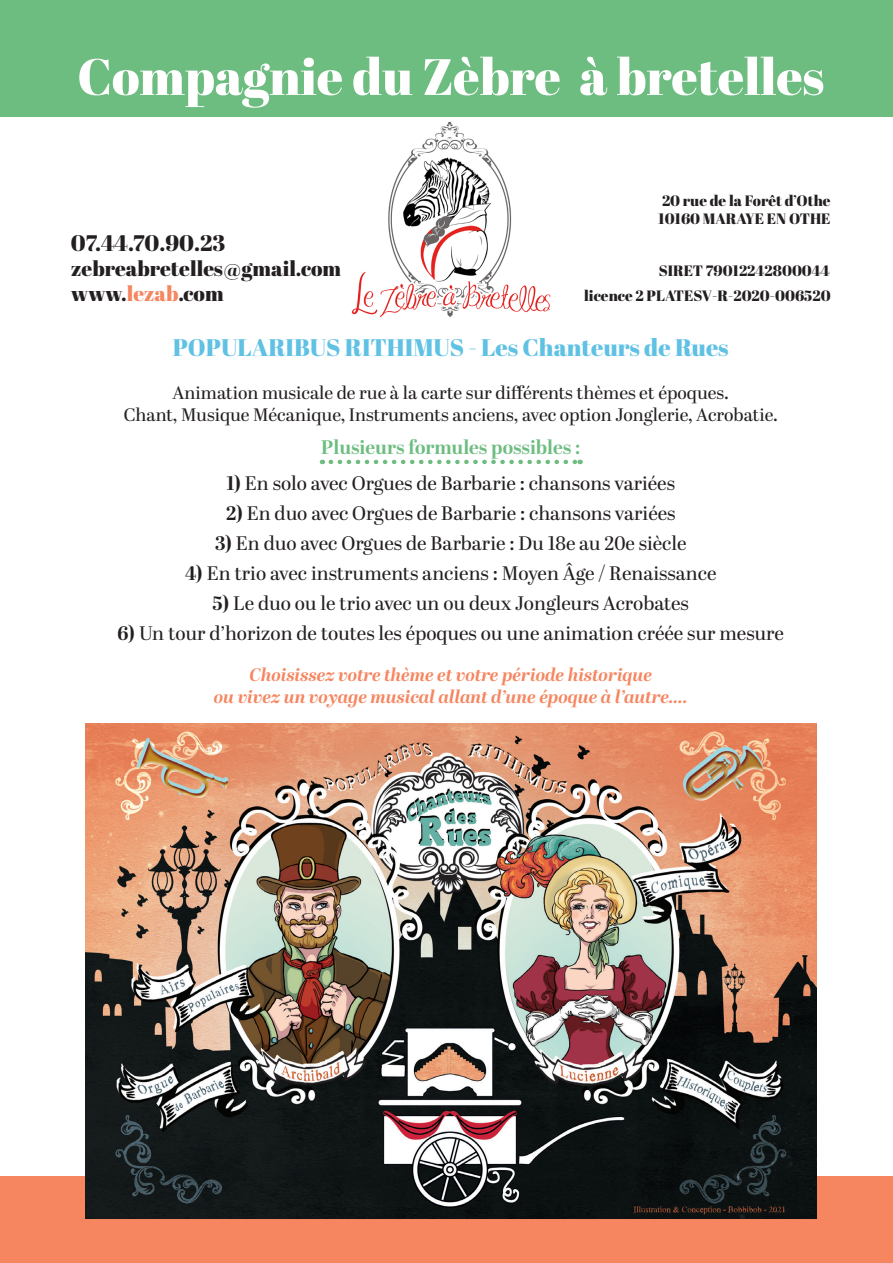
<style>
.page{position:relative;width:893px;height:1263px;background:#fff}
.page>*{position:absolute;margin:0;border:0;box-sizing:border-box;transform-origin:0 0}
.t1{font:51px "Abril Fatface";color:#fff}
.t2{font:24px "Abril Fatface";color:#5fc1e3}
.t3{font:22.5px "Abril Fatface";color:#231f20}
.t4{font:21px "Abril Fatface";color:#231f20}
.t5{font:19.5px "Abril Display";color:#231f20}
.t6{font:700 19.5px "Abril Display";color:#6dbd80}
.t7{font:18px "Abril Display";color:#231f20}
.t8{font:italic 700 18px "Abril Display";color:#f58660}
.t9{font:15px "Abril Fatface";color:#231f20}
.s1{color:#f58660}
.s2{font-weight:700}
</style>
<div class="page">
<div style="left:0;top:1176px;width:893px;height:87px;background:#f58660"></div>
<div style="left:0;top:0;width:893px;height:117px;background:#6dbd80"></div>
<img style="left:85px;top:723px;width:731px;height:495px">
<svg style="left:331px;top:460px;width:250px;height:4px"></svg>
<img style="left:351px;top:122px;width:200px;height:196px">
<p class="t1" style="left:77px;top:41px;width:749px">Compagnie du Zèbre à bretelles</p>
<p class="t9" style="left:662px;top:190px;width:170px">20 rue de la Forêt d’Othe</p>
<p class="t9" style="left:658px;top:208px;width:174px">10160 MARAYE EN OTHE</p>
<p class="t3" style="left:71px;top:227px;width:156px">07.44.70.90.23</p>
<p class="t4" style="left:71px;top:254px;width:272px">zebreabretelles@gmail.com</p>
<p class="t9" style="left:659px;top:260px;width:173px">SIRET 79012242800044</p>
<p class="t4" style="left:71px;top:279px;width:154px">www.<span class="s1">lezab</span>.com</p>
<p class="t9" style="left:584px;top:285px;width:248px">licence 2 PLATESV-R-2020-006520</p>
<p class="t2" style="left:173px;top:331px;width:557px">POPULARIBUS RITHIMUS - Les Chanteurs de Rues</p>
<p class="t7" style="left:173px;top:381px;width:558px">Animation musicale de rue à la carte sur différents thèmes et époques.</p>
<p class="t7" style="left:124px;top:402px;width:655px">Chant, Musique Mécanique, Instruments anciens, avec option Jonglerie, Acrobatie.</p>
<p class="t6" style="left:321px;top:433px;width:260px">Plusieurs formules possibles :</p>
<p class="t5" style="left:227px;top:470px;width:450px"><span class="s2">1)</span> En solo avec Orgues de Barbarie : chansons variées</p>
<p class="t5" style="left:226px;top:500px;width:451px"><span class="s2">2)</span> En duo avec Orgues de Barbarie : chansons variées</p>
<p class="t5" style="left:215px;top:530px;width:473px"><span class="s2">3)</span> En duo avec Orgues de Barbarie : Du 18e au 20e siècle</p>
<p class="t5" style="left:185px;top:560px;width:533px"><span class="s2">4)</span> En trio avec instruments anciens : Moyen Âge / Renaissance</p>
<p class="t5" style="left:213px;top:590px;width:478px"><span class="s2">5)</span> Le duo ou le trio avec un ou deux Jongleurs Acrobates</p>
<p class="t5" style="left:118px;top:620px;width:668px"><span class="s2">6)</span> Un tour d’horizon de toutes les époques ou une animation créée sur mesure</p>
<p class="t8" style="left:250px;top:662px;width:404px">Choisissez votre thème et votre période historique</p>
<p class="t8" style="left:214px;top:684px;width:475px">ou vivez un voyage musical allant d’une époque à l’autre….</p>
</div>
